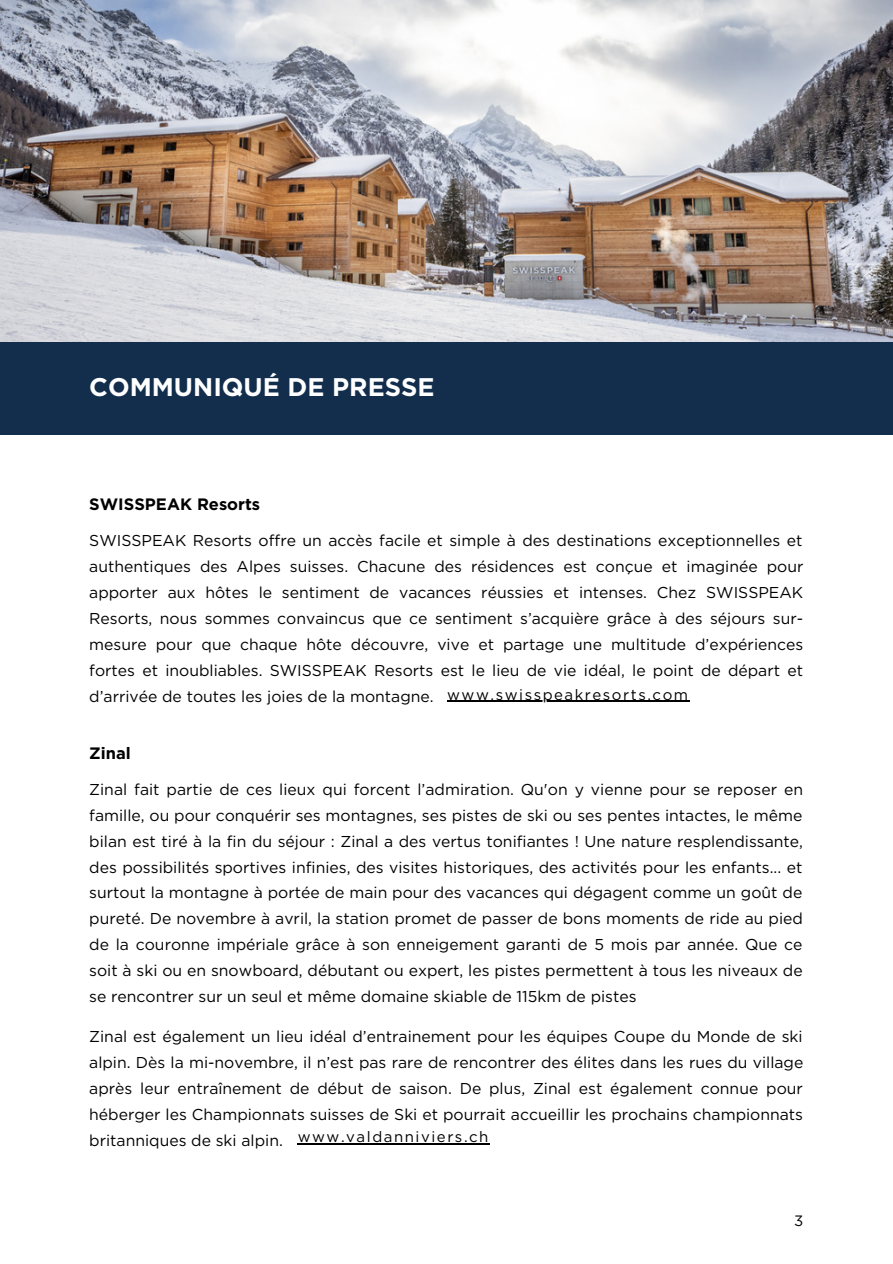
<style>
.page{position:relative;width:893px;height:1264px;background:#fff}
.page>*{position:absolute;margin:0;border:0;box-sizing:border-box;transform-origin:0 0}
.t1{font:700 25.5px "Gotham";color:#fff}
.t2{font:700 16.5px "Gotham";color:#000}
.t3{font:15.75px/25.8px "Gotham";color:#000;text-align:justify}
.t4{font:15px "Gotham";letter-spacing:.105em;color:#000}
</style>
<div class="page">
<img style="left:0;top:0;width:892px;height:342px">
<hr style="left:447px;top:700px;width:242px;height:1px;background:#000">
<hr style="left:298px;top:1143px;width:192px;height:1px;background:#000">
<div style="left:0;top:342px;width:892px;height:92px;background:#132e4c"></div>
<h1 class="t1" style="left:89px;top:375px;width:346px">COMMUNIQUÉ DE PRESSE</h1>
<p class="t2" style="left:89px;top:497px;width:172px">SWISSPEAK Resorts</p>
<p class="t3" style="left:89px;top:529px;width:715px">SWISSPEAK Resorts offre un accès facile et simple à des destinations exceptionnelles et authentiques des Alpes suisses. Chacune des résidences est conçue et imaginée pour apporter aux hôtes le sentiment de vacances réussies et intenses. Chez SWISSPEAK Resorts, nous sommes convaincus que ce sentiment s’acquière grâce à des séjours sur&shy;mesure pour que chaque hôte découvre, vive et partage une multitude d’expériences fortes et inoubliables. SWISSPEAK Resorts est le lieu de vie idéal, le point de départ et d’arrivée de toutes les joies de la montagne.</p>
<p class="t4" style="left:447px;top:687px;width:242px">www.swisspeakresorts.com</p>
<p class="t2" style="left:89px;top:745px;width:43px">Zinal</p>
<p class="t3" style="left:89px;top:777px;width:715px">Zinal fait partie de ces lieux qui forcent l’admiration. Qu'on y vienne pour se reposer en famille, ou pour conquérir ses montagnes, ses pistes de ski ou ses pentes intactes, le même bilan est tiré à la fin du séjour : Zinal a des vertus tonifiantes ! Une nature resplendissante, des possibilités sportives infinies, des visites historiques, des activités pour les enfants... et surtout la montagne à portée de main pour des vacances qui dégagent comme un goût de pureté. De novembre à avril, la station promet de passer de bons moments de ride au pied de la couronne impériale grâce à son enneigement garanti de 5 mois par année. Que ce soit à ski ou en snowboard, débutant ou expert, les pistes permettent à tous les niveaux de se rencontrer sur un seul et même domaine skiable de 115km de pistes</p>
<p class="t3" style="left:89px;top:1024px;width:715px">Zinal est également un lieu idéal d’entrainement pour les équipes Coupe du Monde de ski alpin. Dès la mi-novembre, il n’est pas rare de rencontrer des élites dans les rues du village après leur entraînement de début de saison. De plus, Zinal est également connue pour héberger les Championnats suisses de Ski et pourrait accueillir les prochains championnats britanniques de ski alpin.</p>
<p class="t4" style="left:298px;top:1130px;width:192px">www.valdanniviers.ch</p>
<p class="t4" style="left:794px;top:1213px;width:11px">3</p>
</div>
